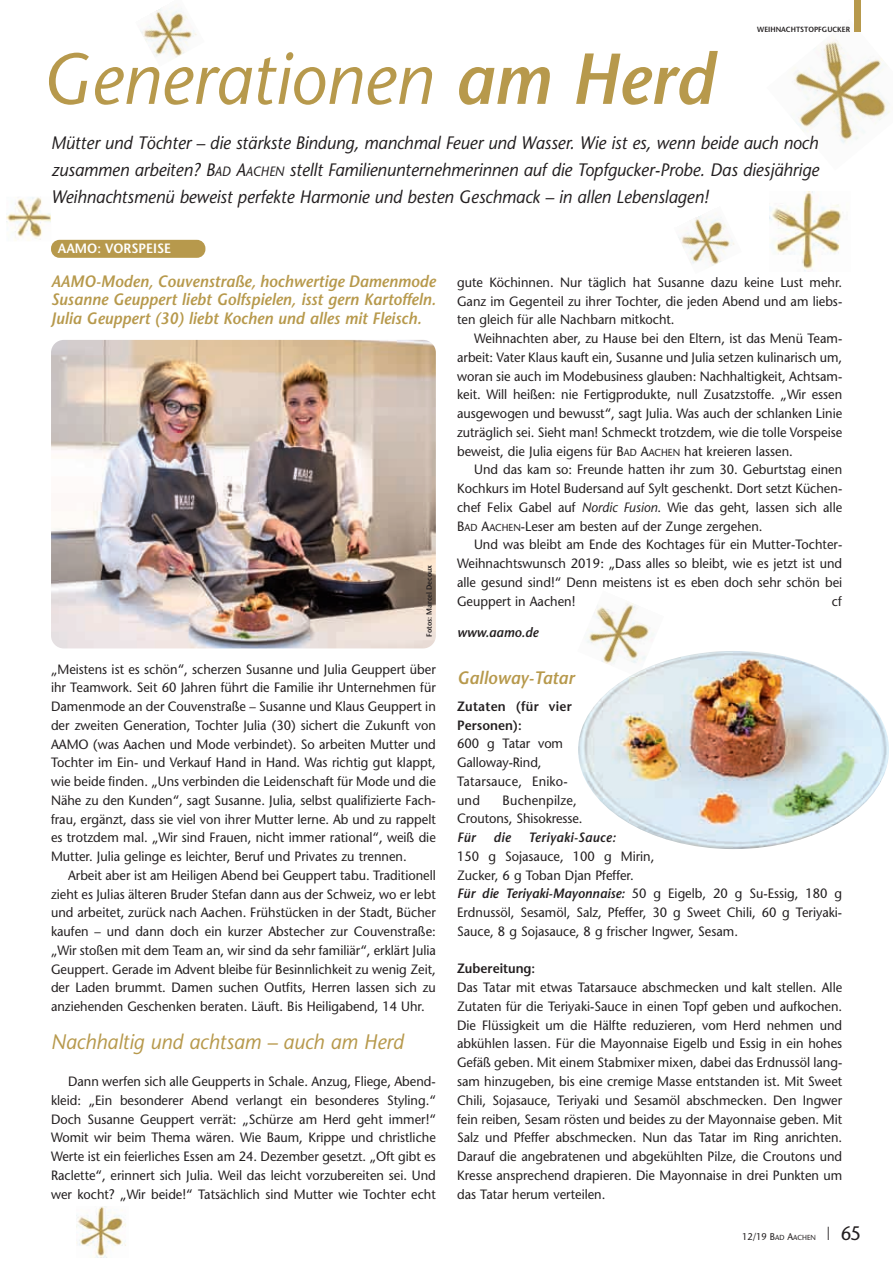
<style>
.page{position:relative;width:893px;height:1263px;background:#fff}
.page>*{position:absolute;margin:0;border:0;box-sizing:border-box;transform-origin:0 0}
.t1{font:italic 72px "Stone Sans";color:#b7994c;scale:.95 1}
.t2{font:italic 21px "Stone Sans";color:#b7994c;scale:.95 1}
.t3{font:19.5px "Stone Sans";color:#231f20;scale:.95 1}
.t4{font:italic 18px/27px "Stone Sans";letter-spacing:-.005em;color:#231f20;text-align:justify;scale:.95 1}
.t5{font:italic 600 18px "Stone Sans";color:#b7994c;scale:.95 1}
.t6{font:italic 600 16.5px/18.8px "Stone Sans";color:#b7994c;text-align:justify;scale:.95 1}
.t7{font:13.5px/18.8px "Stone Sans";color:#231f20;text-align:justify;scale:.95 1}
.t8{font:600 13.5px/18.8px "Stone Sans";letter-spacing:.02em;color:#231f20;scale:.95 1}
.t9{font:italic 600 13.5px "Stone Sans";letter-spacing:.02em;color:#231f20;scale:.95 1}
.t10{font:600 13.5px "Stone Sans";color:#fff;scale:.95 1}
.t11{font:600 13.5px "Stone Sans";color:#231f20;scale:.95 1}
.t12{font:italic 600 13.5px "Stone Sans";color:#231f20;scale:.95 1}
.t13{font:9.75px "Stone Sans";color:#231f20;scale:.95 1}
.t14{font:600 7.5px "Stone Sans";color:#231f20;scale:.95 1}
.s1{font-weight:600}
.s2{font-size:13.5px}
.s3{font-size:10.2px}
.s4{font-style:italic}
.s5{font-weight:600;font-style:italic}
.s6{font-size:7.35px}
.s7{font-size:18px}
</style>
<div class="page">
<img style="left:51px;top:340px;width:385px;height:308px;border-radius:13px">
<img style="left:140px;top:5px;width:57px;height:52px">
<img style="left:587px;top:603px;width:77px;height:71px">
<img style="left:77px;top:1206px;width:49px;height:52px">
<img style="left:770px;top:191px;width:73px;height:80px">
<img style="left:792px;top:19px;width:98px;height:125px">
<div style="left:855px;top:0;width:6px;height:32px;background:#b7994c"></div>
<div style="left:51px;top:240px;width:154px;height:18px;background:#b7994c;border-radius:9px"></div>
<img style="left:578px;top:651px;width:311px;height:198px;border-radius:50%">
<img style="left:678px;top:213px;width:57px;height:53px">
<img style="left:6px;top:197px;width:45px;height:44px">
<p class="t14" style="left:757px;top:26px;width:99px">WEIHNACHTSTOPFGUCKER</p>
<h1 class="t1" style="left:42px;top:51px;width:709px">Generationen <span class="s1">am Herd</span></h1>
<p class="t4" style="left:51px;top:131px;width:810px">Mütter und Töchter – die stärkste Bindung, manchmal Feuer und Wasser. Wie ist es, wenn beide auch noch zusammen arbeiten? B<span class="s2">AD</span> A<span class="s2">ACHEN</span> stellt Familienunternehmerinnen auf die Topfgucker-Probe. Das diesjährige Weihnachtsmenü beweist perfekte Harmonie und besten Geschmack – in allen Lebenslagen!</p>
<p class="t10" style="left:58px;top:243px;width:121px">AAMO: VORSPEISE</p>
<p class="t6" style="left:51px;top:273px;width:407px">AAMO-Moden, Couvenstraße, hochwertige Damenmode Susanne Geuppert liebt Golfspielen, isst gern Kartoffeln.<br>Julia Geuppert (30) liebt Kochen und alles mit Fleisch.</p>
<p class="t14" style="left:426px;top:637px;width:77px;rotate:-90deg">Fotos: Marcel Decoux</p>
<p class="t7" style="left:51px;top:661px;width:407px">„Meistens ist es schön“, scherzen Susanne und Julia Geuppert über ihr Teamwork. Seit 60 Jahren führt die Familie ihr Unternehmen für Damenmode an der Couvenstraße – Susanne und Klaus Geuppert in der zweiten Generation, Tochter Julia (30) sichert die Zukunft von AAMO (was Aachen und Mode verbindet). So arbeiten Mutter und Tochter im Ein- und Verkauf Hand in Hand. Was richtig gut klappt, wie beide finden. „Uns verbinden die Leidenschaft für Mode und die Nähe zu den Kunden“, sagt Susanne. Julia, selbst qualifizierte Fach&shy;frau, ergänzt, dass sie viel von ihrer Mutter lerne. Ab und zu rappelt es trotzdem mal. „Wir sind Frauen, nicht immer rational“, weiß die Mutter. Julia gelinge es leichter, Beruf und Privates zu trennen.</p>
<p class="t7" style="left:51px;top:867px;width:407px;text-indent:17px">Arbeit aber ist am Heiligen Abend bei Geuppert tabu. Traditionell zieht es Julias älteren Bruder Stefan dann aus der Schweiz, wo er lebt und arbeitet, zurück nach Aachen. Frühstücken in der Stadt, Bücher kaufen – und dann doch ein kurzer Abstecher zur Couvenstraße: „Wir stoßen mit dem Team an, wir sind da sehr familiär“, erklärt Julia Geuppert. Gerade im Advent bleibe für Besinnlichkeit zu wenig Zeit, der Laden brummt. Damen suchen Outfits, Herren lassen sich zu anziehenden Geschenken beraten. Läuft. Bis Heiligabend, 14 Uhr.</p>
<h2 class="t2" style="left:51px;top:1033px;width:373px">Nachhaltig und achtsam – auch am Herd</h2>
<p class="t7" style="left:51px;top:1073px;width:407px;text-indent:17px">Dann werfen sich alle Geupperts in Schale. Anzug, Fliege, Abend&shy;kleid: „Ein besonderer Abend verlangt ein besonderes Styling.“ Doch Susanne Geuppert verrät: „Schürze am Herd geht immer!“ Womit wir beim Thema wären. Wie Baum, Krippe und christliche Werte ist ein feierliches Essen am 24. Dezember gesetzt. „Oft gibt es Raclette“, erinnert sich Julia. Weil das leicht vorzubereiten sei. Und wer kocht? „Wir beide!“ Tatsächlich sind Mutter wie Tochter echt</p>
<p class="t7" style="left:457px;top:274px;width:407px">gute Köchinnen. Nur täglich hat Susanne dazu keine Lust mehr.<br>Ganz im Gegenteil zu ihrer Tochter, die jeden Abend und am liebs - ten gleich für alle Nachbarn mitkocht.</p>
<p class="t7" style="left:457px;top:330px;width:407px;text-indent:17px">Weihnachten aber, zu Hause bei den Eltern, ist das Menü Team - arbeit: Vater Klaus kauft ein, Susanne und Julia setzen kulinarisch um, woran sie auch im Modebusiness glauben: Nachhaltigkeit, Achtsam&shy;keit. Will heißen: nie Fertigprodukte, null Zusatzstoffe. „Wir essen ausgewogen und bewusst“, sagt Julia. Was auch der schlanken Linie zuträglich sei. Sieht man! Schmeckt trotzdem, wie die tolle Vorspeise beweist, die Julia eigens für B<span class="s3">AD</span> A<span class="s3">ACHEN</span> hat kreieren lassen.</p>
<p class="t7" style="left:457px;top:462px;width:407px;text-indent:17px">Und das kam so: Freunde hatten ihr zum 30. Geburtstag einen Kochkurs im Hotel Budersand auf Sylt geschenkt. Dort setzt Küchen&shy;chef Felix Gabel auf <span class="s4">Nordic Fusion</span>. Wie das geht, lassen sich alle B<span class="s3">AD</span> A<span class="s3">ACHEN</span>-Leser am besten auf der Zunge zergehen.</p>
<p class="t7" style="left:457px;top:537px;width:407px;text-indent:17px">Und was bleibt am Ende des Kochtages für ein Mutter-Tochter-Weihnachtswunsch 2019: „Dass alles so bleibt, wie es jetzt ist und alle gesund sind!“ Denn meis tens ist es eben doch sehr schön bei Geuppert in Aachen!</p>
<p class="t7" style="left:832px;top:593px;width:12px">cf</p>
<p class="t12" style="left:457px;top:627px;width:87px">www.aamo.de</p>
<h3 class="t5" style="left:457px;top:670px;width:125px">Galloway-Tatar</h3>
<p class="t8" style="left:457px;top:698px;width:122px">Zutaten (für vier<br>Personen):</p>
<p class="t7" style="left:457px;top:736px;width:118px;text-align:left">600 g Tatar vom<br>Galloway-Rind,<br>Tatarsauce, Eniko&shy;und</p>
<p class="t7" style="left:457px;top:792px;width:134px;text-indent:46px">Buchenpilze,<br>Croutons, Shisokresse.</p>
<p class="t9" style="left:457px;top:832px;width:21px">Für</p>
<p class="t9" style="left:493px;top:832px;width:20px">die</p>
<p class="t9" style="left:528px;top:832px;width:93px">Teriyaki-Sauce:</p>
<p class="t7" style="left:457px;top:848px;width:407px;text-align:left">150 g Sojasauce, 100 g Mirin,<br>Zucker, 6 g Toban Djan Pfeffer.<br><span class="s5">Für die Teriyaki-Mayonnaise:</span> 50 g Eigelb, 20 g Su-Essig, 180 g Erdnussöl, Sesamöl, Salz, Pfeffer, 30 g Sweet Chili, 60 g Teriyaki-Sauce, 8 g Sojasauce, 8 g frischer Ingwer, Sesam.</p>
<p class="t11" style="left:457px;top:963px;width:84px">Zubereitung:</p>
<p class="t7" style="left:457px;top:979px;width:407px">Das Tatar mit etwas Tatarsauce abschmecken und kalt stellen. Alle Zutaten für die Teriyaki-Sauce in einen Topf geben und aufkochen.<br>Die Flüssigkeit um die Hälfte reduzieren, vom Herd nehmen und abkühlen lassen. Für die Mayonnaise Eigelb und Essig in ein hohes Gefäß geben. Mit einem Stabmixer mixen, dabei das Erdnussöl lang&shy;sam hinzugeben, bis eine cremige Masse entstanden ist. Mit Sweet Chili, Sojasauce, Teriyaki und Sesamöl abschmecken. Den Ingwer fein reiben, Sesam rösten und beides zu der Mayonnaise geben. Mit Salz und Pfeffer abschmecken. Nun das Tatar im Ring anrichten.<br>Darauf die angebratenen und abgekühlten Pilze, die Croutons und Kresse ansprechend drapieren. Die Mayonnaise in drei Punkten um das Tatar herum verteilen.</p>
<p class="t13" style="left:742px;top:1233px;width:79px">12/19 B<span class="s6">AD</span> A<span class="s6">ACHEN</span></p>
<h3 class="t3" style="left:827px;top:1226px;width:38px"><span class="s7">|</span> 65</h3>
</div>
